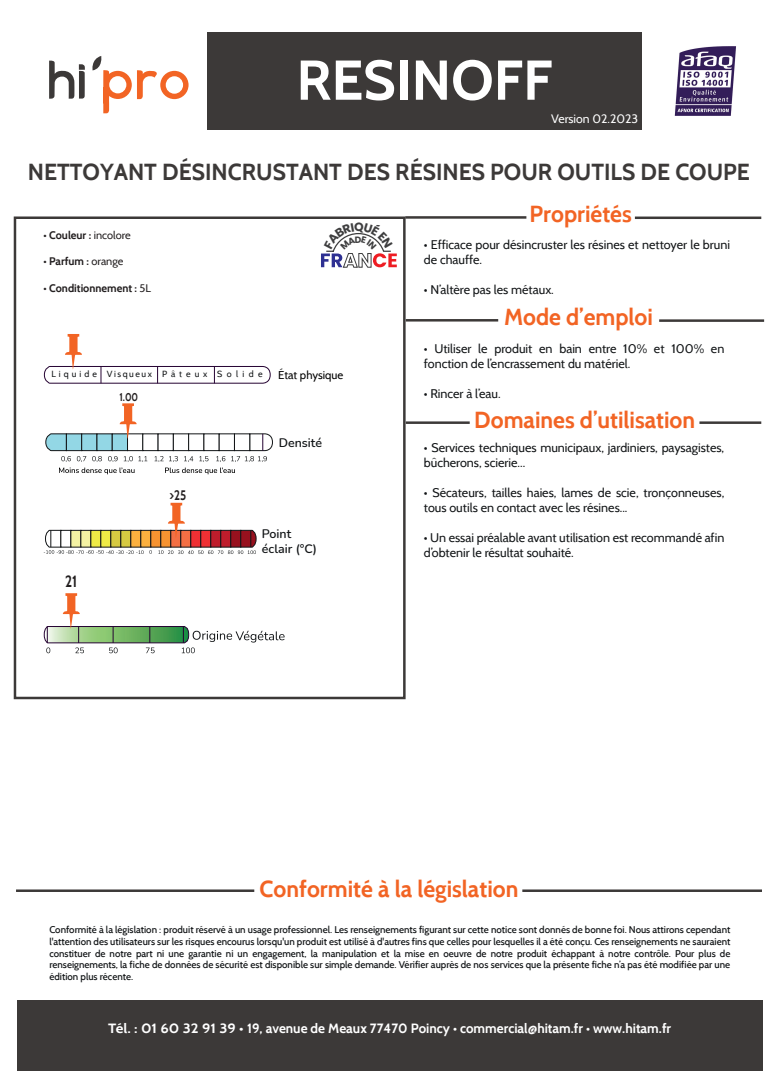
<style>
.page{position:relative;width:780px;height:1088px;background:#fff}
.page>*{position:absolute;margin:0;border:0;box-sizing:border-box;transform-origin:0 0}
.t1{font:700 56px "Cabin";color:#fff}
.t2{font:700 23.12px "Cabin";color:#f26424}
.t3{font:700 23.12px "Cabin";color:#3c3938}
.t4{font:700 16.25px "Cabin";color:#231f20;scale:.83 1}
.t5{font:700 13.75px "Cabin";color:#231f20;scale:.83 1}
.t6{font:700 13.38px "Cabin";color:#fff;scale:1.11 1}
.t7{font:12.5px/15px "Cabin";color:#111416}
.t8{font:600 12.38px/14.9px "Nunito";color:#111416}
.t9{font:12.12px "Cabin";color:#fff}
.t10{font:11.38px "Cabin";color:#000001}
.t11{font:700 11.25px "Cabin";color:#231f20;scale:.83 1}
.t12{font:700 11px "Cabin";color:#231f20}
.t13{font:500 9.75px/11.8px "Cabin";color:#111416;text-align:justify}
.t14{font:8.88px "Cabin";letter-spacing:.34em;color:#111416}
.s1{font-weight:400}
</style>
<div class="page">
<div style="left:207px;top:32px;width:434px;height:98px;background:#3c3938"></div>
<div style="left:17px;top:1000px;width:745px;height:70px;background:#3c3938"></div>
<hr style="left:635px;top:216px;width:126px;height:3px;background:#3c3938">
<hr style="left:405px;top:216px;width:121px;height:3px;background:#3c3938">
<hr style="left:659px;top:319px;width:105px;height:3px;background:#3c3938">
<hr style="left:406px;top:319px;width:92px;height:2px;background:#3c3938">
<hr style="left:699px;top:421px;width:62px;height:3px;background:#3c3938">
<hr style="left:406px;top:421px;width:63px;height:3px;background:#3c3938">
<hr style="left:16px;top:889px;width:238px;height:3px;background:#3c3938">
<hr style="left:522px;top:889px;width:240px;height:3px;background:#3c3938">
<div style="left:14px;top:216px;width:391px;height:483px;border:2px solid #3c3938"></div>
<svg style="left:43px;top:334px;width:228px;height:50px"></svg>
<svg style="left:44px;top:593px;width:240px;height:61px"></svg>
<div style="left:160px;top:71px;width:28px;height:28px;background:#f26424;border-radius:50%"></div>
<div style="left:166px;top:76px;width:17px;height:18px;background:#fff;border-radius:50%"></div>
<svg style="left:92px;top:56px;width:65px;height:57px"></svg>
<svg style="left:49px;top:61px;width:36px;height:38px"></svg>
<img style="left:674px;top:46px;width:62px;height:70px">
<div style="left:151px;top:530px;width:10px;height:17px;background:#f79331;border:1px solid #111416"></div>
<svg style="left:44px;top:530px;width:108px;height:24px"></svg>
<svg style="left:158px;top:503px;width:98px;height:51px"></svg>
<div style="left:143px;top:434px;width:15px;height:17px;background:#fff;border:1px solid #111416"></div>
<svg style="left:154px;top:434px;width:119px;height:40px"></svg>
<svg style="left:46px;top:403px;width:101px;height:71px"></svg>
<svg style="left:321px;top:233px;width:76px;height:34px"></svg>
<h1 class="t1" style="left:296px;top:46px;width:257px">RESINOFF</h1>
<p class="t9" style="left:551px;top:112px;width:88px">Version 02.2023</p>
<h2 class="t3" style="left:28px;top:158px;width:723px">NETTOYANT DÉSINCRUSTANT DES RÉSINES POUR OUTILS DE COUPE</h2>
<p class="t12" style="left:43px;top:229px;width:89px">• Couleur : <span class="s1">incolore</span></p>
<p class="t12" style="left:43px;top:255px;width:82px">• Parfum : <span class="s1">orange</span></p>
<p class="t12" style="left:43px;top:281px;width:109px">• Conditionnement : <span class="s1">5L</span></p>
<p class="t14" style="left:51px;top:369px;width:213px">Liquide Visqueux Pâteux Solide</p>
<p class="t10" style="left:278px;top:368px;width:67px">État physique</p>
<h3 class="t4" style="left:65px;top:572px;width:16px">21</h3>
<p class="t11" style="left:119px;top:390px;width:24px">1.00</p>
<h3 class="t5" style="left:169px;top:487px;width:22px">&gt;25</h3>
<p class="t8" style="left:279px;top:435px;width:45px">Densité</p>
<p class="t8" style="left:262px;top:526px;width:57px">Point éclair (°C)</p>
<h2 class="t2" style="left:529px;top:200px;width:104px">Propriétés</h2>
<p class="t7" style="left:424px;top:237px;width:308px">• Efficace pour désincruster les résines et nettoyer le bruni de chauffe.</p>
<p class="t7" style="left:424px;top:282px;width:131px">• N’altère pas les métaux.</p>
<h2 class="t2" style="left:504px;top:303px;width:150px">Mode d’emploi</h2>
<p class="t7" style="left:424px;top:341px;width:302px">• Utiliser le produit en bain entre 10% et 100% en fonction de l’encrassement du matériel.</p>
<p class="t7" style="left:424px;top:386px;width:78px">• Rincer à l’eau.</p>
<h2 class="t2" style="left:474px;top:406px;width:222px">Domaines d’utilisation</h2>
<p class="t7" style="left:424px;top:440px;width:302px">• Services techniques municipaux, jardiniers, paysagistes, bûcherons, scierie...</p>
<p class="t7" style="left:424px;top:485px;width:302px">• Sécateurs, tailles haies, lames de scie, tronçonneuses, tous outils en contact avec les résines...</p>
<p class="t7" style="left:424px;top:530px;width:302px">• Un essai préalable avant utilisation est recommandé afin d’obtenir le résultat souhaité.</p>
<h2 class="t2" style="left:260px;top:875px;width:260px">Conformité à la législation</h2>
<p class="t13" style="left:49px;top:924px;width:682px">Conformité à la législation : produit réservé à un usage professionnel. Les renseignements figurant sur cette notice sont donnés de bonne foi. Nous attirons cependant l'attention des utilisateurs sur les risques encourus lorsqu'un produit est utilisé à d'autres fins que celles pour lesquelles il a été conçu. Ces renseignements ne sauraient constituer de notre part ni une garantie ni un engagement, la manipulation et la mise en oeuvre de notre produit échappant à notre contrôle. Pour plus de renseignements, la fiche de données de sécurité est disponible sur simple demande. Vérifier auprès de nos services que la présente fiche n’a pas été modifiée par une édition plus récente.</p>
<h3 class="t6" style="left:108px;top:1020px;width:508px">Tél. : 01 60 32 91 39 • 19, avenue de Meaux 77470 Poincy • commercial@hitam.fr • www.hitam.fr</h3>
</div>
